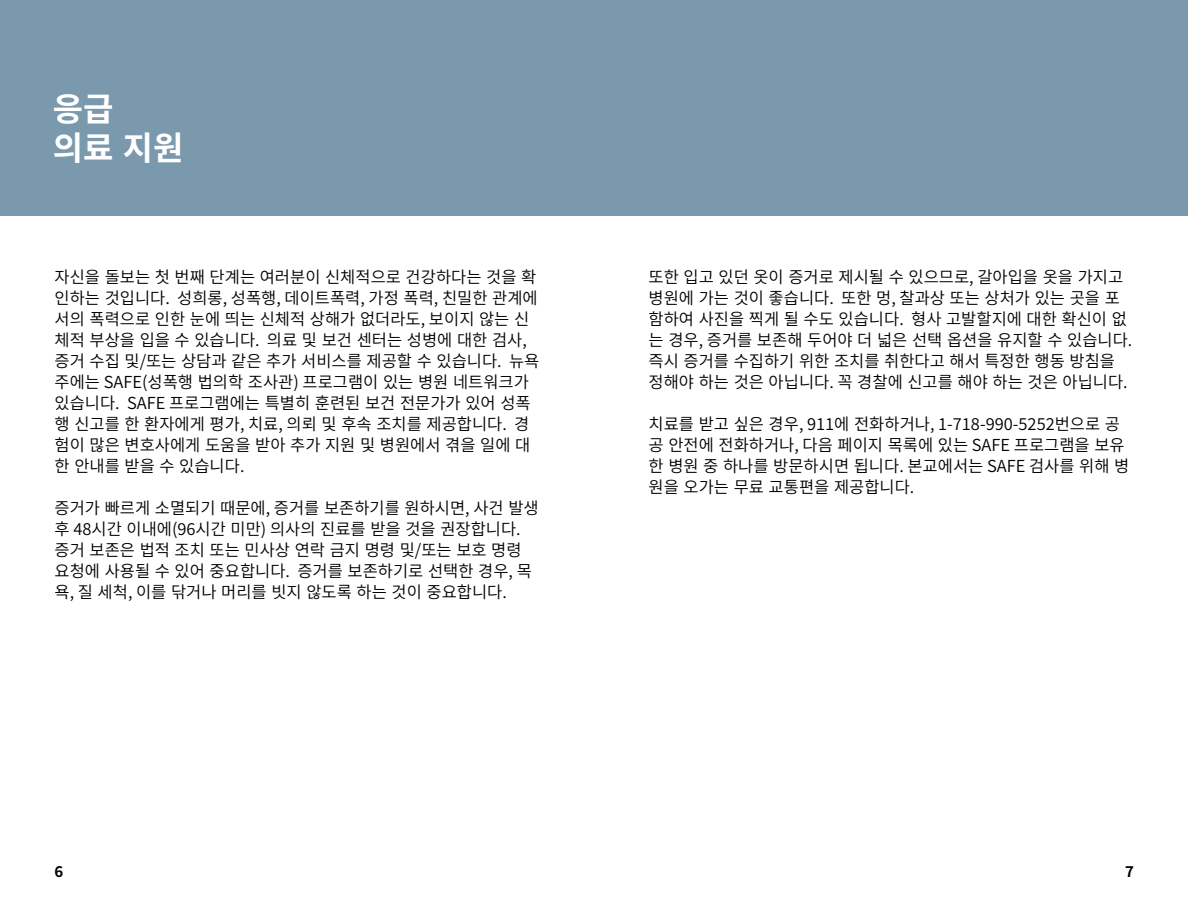
<style>
.page{position:relative;width:1188px;height:918px;background:#fff}
.page>*{position:absolute;margin:0;border:0;box-sizing:border-box;transform-origin:0 0}
.Chapter_Heads__Fruti{font:700 33px "Source Han Sans KR";color:#fff}
.Body_Text_Black___Sa{font:16.5px/21px "Source Han Sans KR";color:#000}
.Page_Numbers___Fruti{font:700 15px "Source Han Sans KR";color:#000}
</style>
<div class="page">
<div style="left:0;top:0;width:1188px;height:216px;background:#7b99ac"></div>
<p class="Chapter_Heads__Fruti" style="left:53px;top:90px;width:62px">응급</p>
<p class="Chapter_Heads__Fruti" style="left:53px;top:130px;width:132px">의료 지원</p>
<p class="Body_Text_Black___Sa" style="left:55px;top:267px;width:486px">자신을 돌보는 첫 번째 단계는 여러분이 신체적으로 건강하다는 것을 확 인하는 것입니다. 성희롱, 성폭행, 데이트폭력, 가정 폭력, 친밀한 관계에 서의 폭력으로 인한 눈에 띄는 신체적 상해가 없더라도, 보이지 않는 신 체적 부상을 입을 수 있습니다. 의료 및 보건 센터는 성병에 대한 검사, 증거 수집 및/또는 상담과 같은 추가 서비스를 제공할 수 있습니다. 뉴욕 주에는 SAFE(성폭행 법의학 조사관) 프로그램이 있는 병원 네트워크가 있습니다. SAFE 프로그램에는 특별히 훈련된 보건 전문가가 있어 성폭 행 신고를 한 환자에게 평가, 치료, 의뢰 및 후속 조치를 제공합니다. 경 험이 많은 변호사에게 도움을 받아 추가 지원 및 병원에서 겪을 일에 대 한 안내를 받을 수 있습니다.</p>
<p class="Body_Text_Black___Sa" style="left:55px;top:498px;width:486px">증거가 빠르게 소멸되기 때문에, 증거를 보존하기를 원하시면, 사건 발생 후 48시간 이내에(96시간 미만) 의사의 진료를 받을 것을 권장합니다. 증거 보존은 법적 조치 또는 민사상 연락 금지 명령 및/또는 보호 명령 요청에 사용될 수 있어 중요합니다. 증거를 보존하기로 선택한 경우, 목 욕, 질 세척, 이를 닦거나 머리를 빗지 않도록 하는 것이 중요합니다.</p>
<p class="Page_Numbers___Fruti" style="left:55px;top:863px;width:10px">6</p>
<p class="Body_Text_Black___Sa" style="left:649px;top:267px;width:485px">또한 입고 있던 옷이 증거로 제시될 수 있으므로, 갈아입을 옷을 가지고 병원에 가는 것이 좋습니다. 또한 멍, 찰과상 또는 상처가 있는 곳을 포 함하여 사진을 찍게 될 수도 있습니다. 형사 고발할지에 대한 확신이 없 는 경우, 증거를 보존해 두어야 더 넓은 선택 옵션을 유지할 수 있습니다. 즉시 증거를 수집하기 위한 조치를 취한다고 해서 특정한 행동 방침을 정해야 하는 것은 아닙니다. 꼭 경찰에 신고를 해야 하는 것은 아닙니다.</p>
<p class="Body_Text_Black___Sa" style="left:649px;top:414px;width:482px">치료를 받고 싶은 경우, 911에 전화하거나, 1-718-990-5252번으로 공 공 안전에 전화하거나, 다음 페이지 목록에 있는 SAFE 프로그램을 보유 한 병원 중 하나를 방문하시면 됩니다. 본교에서는 SAFE 검사를 위해 병 원을 오가는 무료 교통편을 제공합니다.</p>
<p class="Page_Numbers___Fruti" style="left:1125px;top:863px;width:10px">7</p>
</div>
